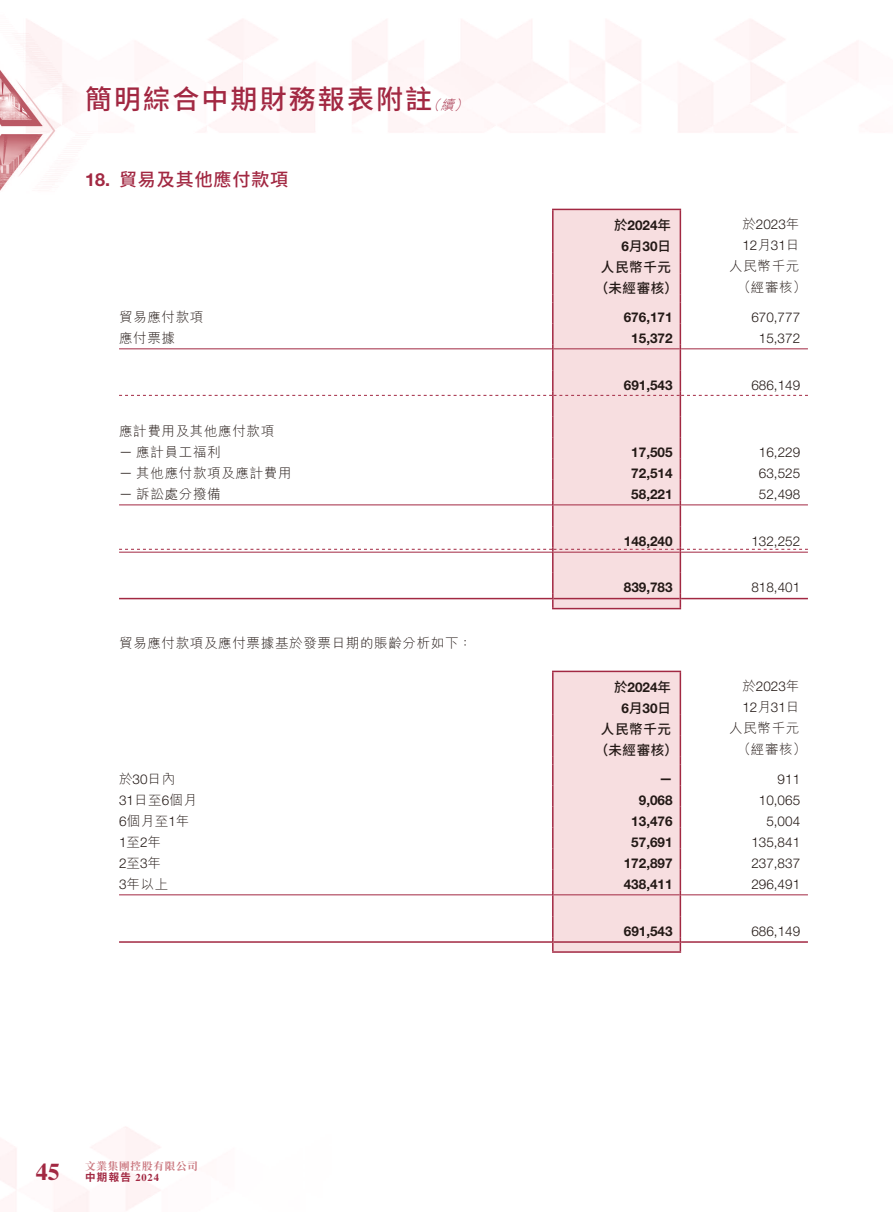
<style>
.page{position:relative;width:893px;height:1212px;background:#fff}
.page>*{position:absolute;margin:0;border:0;box-sizing:border-box;transform-origin:0 0}
.t1{font:500 27px "Source Han Sans TW";letter-spacing:.08em;color:#a22842}
.t2{font:700 24px "Times LT Std";color:#a22842}
.t3{font:500 18px "Source Han Sans TW";letter-spacing:.05em;color:#a22842}
.t4{font:700 18px "Helvetica Neue LT Std";color:#a22842}
.t5{font:300 13.5px "M Hei HK";letter-spacing:.05em;color:#231916}
.t6{font:300 13.5px/21px "Helvetica Neue LT Std";color:#231916}
.t7{font:700 13.5px/21px "Helvetica Neue LT Std";color:#231916;text-align:center}
.t8{font:500 13.5px "Source Han Sans TW";letter-spacing:.05em;color:#231916}
.t9{font:italic 300 13.5px "M Hei HK";color:#a22842}
.t10{font:700 10.5px "Source Han Serif TC";letter-spacing:.085em;color:#ca777f}
.t11{font:700 10.5px "Source Han Sans HC";color:#a22842}
.s1{font-family:"Helvetica Neue LT Std"}
.s2{font-family:"Times LT Std"}
.s3{font-family:"Source Han Sans TW";font-weight:500}
.s4{font-family:"M Hei HK"}
</style>
<div class="page">
<img style="left:0;top:19px;width:857px;height:1193px">
<div style="left:554px;top:210px;width:126px;height:42px;background:#f7dee0"></div>
<hr style="left:552px;top:209px;width:129px;height:1px;background:#a22842">
<hr style="left:552px;top:210px;width:2px;height:42px;background:#a22842">
<hr style="left:680px;top:210px;width:1px;height:42px;background:#a22842">
<hr style="left:552px;top:608px;width:129px;height:1px;background:#a22842">
<svg style="left:119px;top:252px;width:689px;height:356px"></svg>
<hr style="left:681px;top:552px;width:127px;height:1px;background:#a22842">
<hr style="left:119px;top:598px;width:433px;height:1px;background:#a22842">
<hr style="left:554px;top:598px;width:126px;height:1px;background:#a22842">
<hr style="left:681px;top:598px;width:127px;height:1px;background:#a22842">
<div style="left:552px;top:671px;width:129px;height:280px;background:#f7dee0"></div>
<hr style="left:552px;top:951px;width:129px;height:2px;background:#a22842">
<hr style="left:119px;top:894px;width:433px;height:1px;background:#a22842">
<hr style="left:554px;top:894px;width:126px;height:1px;background:#a22842">
<hr style="left:681px;top:894px;width:127px;height:1px;background:#a22842">
<hr style="left:119px;top:941px;width:433px;height:2px;background:#a22842">
<hr style="left:554px;top:941px;width:126px;height:2px;background:#a22842">
<hr style="left:681px;top:941px;width:127px;height:2px;background:#a22842">
<h1 class="t1" style="left:85px;top:84px;width:349px">簡明綜合中期財務報表附註</h1>
<p class="t9" style="left:440px;top:98px;width:19px">續</p>
<p class="t9" style="left:426px;top:98px;width:19px">（</p>
<p class="t9" style="left:454px;top:98px;width:19px">(</p>
<h3 class="t4" style="left:85px;top:168px;width:27px">18.</h3>
<h3 class="t3" style="left:119px;top:169px;width:171px">貿易及其他應付款項</h3>
<p class="t5" style="left:119px;top:310px;width:86px">貿易應付款項</p>
<p class="t5" style="left:119px;top:331px;width:58px">應付票據</p>
<p class="t5" style="left:119px;top:424px;width:157px">應計費用及其他應付款項</p>
<p class="t5" style="left:119px;top:445px;width:103px"><span class="s1">—</span> 應計員工福利</p>
<p class="t5" style="left:119px;top:466px;width:174px"><span class="s1">—</span> 其他應付款項及應計費用</p>
<p class="t5" style="left:119px;top:487px;width:103px"><span class="s1">—</span> 訴訟處分撥備</p>
<p class="t5" style="left:119px;top:636px;width:355px">貿易應付款項及應付票據基於發票日期的賬齡分析如下：</p>
<p class="t5" style="left:119px;top:772px;width:58px">於<span class="s1">30</span>日內</p>
<p class="t5" style="left:119px;top:793px;width:79px"><span class="s1">31</span>日至<span class="s1">6</span>個月</p>
<p class="t5" style="left:119px;top:814px;width:72px"><span class="s1">6</span>個月至年<span class="s1">1</span></p>
<p class="t5" style="left:119px;top:835px;width:44px">至<span class="s1">1</span> 年<span class="s1">2</span></p>
<p class="t5" style="left:119px;top:856px;width:44px">至<span class="s1">2</span> 年<span class="s1">3</span></p>
<p class="t5" style="left:119px;top:877px;width:51px"><span class="s1">3</span>年以上</p>
<p class="t10" style="left:85px;top:1160px;width:115px">文業集團控股有限公司</p>
<h2 class="t2" style="left:36px;top:1157px;width:25px">45</h2>
<p class="t11" style="left:85px;top:1172px;width:75px">中期報告 <span class="s2">2024</span></p>
<p class="t7" style="left:614px;top:214px;width:59px"><span class="s3">於</span>2024<span class="s3">年月</span>6 30<span class="s3">日</span></p>
<p class="t6" style="left:742px;top:214px;width:59px"><span class="s4">於</span>2023<span class="s4">年<br></span>12<span class="s4">月</span>31<span class="s4">日</span></p>
<p class="t5" style="left:729px;top:260px;width:72px">人民幣千元</p>
<p class="t8" style="left:601px;top:259px;width:72px">人民幣千元</p>
<p class="t8" style="left:595px;top:280px;width:85px">（未經審核）</p>
<p class="t5" style="left:737px;top:281px;width:70px">（經審核(</p>
<p class="t7" style="left:624px;top:306px;width:50px">676,171</p>
<p class="t6" style="left:751px;top:306px;width:50px">670,777</p>
<p class="t7" style="left:631px;top:327px;width:43px">15,372</p>
<p class="t6" style="left:759px;top:327px;width:43px">15,372</p>
<p class="t7" style="left:624px;top:374px;width:50px">691,543</p>
<p class="t6" style="left:751px;top:374px;width:50px">686,149</p>
<p class="t7" style="left:631px;top:441px;width:43px">17,505</p>
<p class="t6" style="left:759px;top:441px;width:43px">16,229</p>
<p class="t7" style="left:631px;top:462px;width:43px">72,514</p>
<p class="t6" style="left:759px;top:462px;width:43px">63,525</p>
<p class="t7" style="left:631px;top:483px;width:43px">58,221</p>
<p class="t6" style="left:759px;top:483px;width:43px">52,498</p>
<p class="t7" style="left:624px;top:530px;width:50px">148,240</p>
<p class="t6" style="left:751px;top:530px;width:50px">132,252</p>
<p class="t7" style="left:624px;top:576px;width:50px">839,783</p>
<p class="t6" style="left:751px;top:576px;width:50px">818,401</p>
<p class="t7" style="left:614px;top:676px;width:59px"><span class="s3">於</span>2024<span class="s3">年月</span>6 30<span class="s3">日</span></p>
<p class="t6" style="left:742px;top:676px;width:59px"><span class="s4">於</span>2023<span class="s4">年<br></span>12<span class="s4">月</span>31<span class="s4">日</span></p>
<p class="t5" style="left:729px;top:721px;width:72px">人民幣千元</p>
<p class="t8" style="left:601px;top:721px;width:72px">人民幣千元</p>
<p class="t8" style="left:595px;top:742px;width:85px">（未經審核）</p>
<p class="t5" style="left:737px;top:743px;width:70px">（經審核(</p>
<p class="t7" style="left:659px;top:768px;width:15px">—</p>
<p class="t6" style="left:778px;top:768px;width:24px">911</p>
<p class="t7" style="left:639px;top:789px;width:35px">9,068</p>
<p class="t6" style="left:759px;top:789px;width:43px">10,065</p>
<p class="t7" style="left:631px;top:810px;width:43px">13,476</p>
<p class="t6" style="left:766px;top:810px;width:35px">5,004</p>
<p class="t7" style="left:631px;top:831px;width:43px">57,691</p>
<p class="t6" style="left:751px;top:831px;width:50px">135,841</p>
<p class="t7" style="left:624px;top:852px;width:50px">172,897</p>
<p class="t6" style="left:751px;top:852px;width:50px">237,837</p>
<p class="t7" style="left:624px;top:873px;width:50px">438,411</p>
<p class="t6" style="left:751px;top:873px;width:50px">296,491</p>
<p class="t7" style="left:624px;top:920px;width:50px">691,543</p>
<p class="t6" style="left:751px;top:920px;width:50px">686,149</p>
</div>
